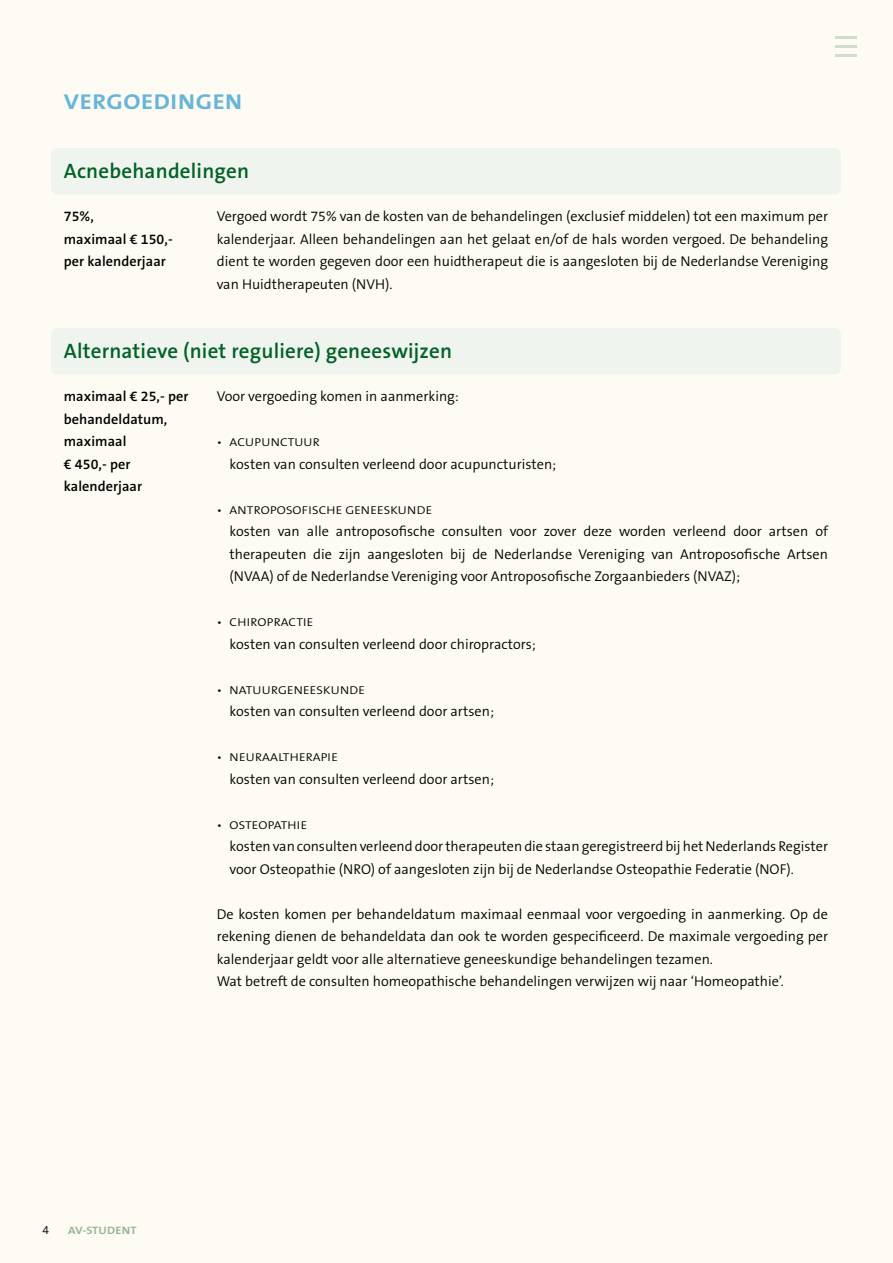
<style>
.page{position:relative;width:893px;height:1263px;background:#fdfbf3}
.page>*{position:absolute;margin:0;border:0;box-sizing:border-box;transform-origin:0 0}
.t1{font:700 21.6px "The Sans B W7";letter-spacing:.025em;color:#67b5d9;scale:1.13 1}
.t2{font:600 21px "The Sans B W6";letter-spacing:.01em;color:#006226}
.t3{font:300 14.25px/22.5px "The Sans B W4";color:#000;text-align:justify}
.t4{font:600 14.25px/22.5px "The Sans B W6";letter-spacing:.005em;color:#000}
.t5{font:300 12px "The Sans B W4";color:#000}
.t6{font:300 11.4px "The Sans B W4";letter-spacing:.015em;color:#000;scale:1.13 1}
.t7{font:700 10.8px "The Sans B W7";letter-spacing:.015em;color:#9bb696;scale:1.13 1}
</style>
<div class="page">
<hr style="left:836px;top:36px;width:21px;height:3px;background:#ccdac9">
<hr style="left:836px;top:45px;width:21px;height:3px;background:#ccdac9">
<hr style="left:836px;top:54px;width:21px;height:3px;background:#ccdac9">
<div style="left:51px;top:148px;width:790px;height:46px;background:#f0f4ef;border-radius:6px"></div>
<div style="left:51px;top:328px;width:790px;height:46px;background:#f0f4ef;border-radius:6px"></div>
<h1 class="t1" style="left:64px;top:88px;width:159px">VERGOEDINGEN</h1>
<h2 class="t2" style="left:64px;top:157px;width:187px">Acnebehandelingen</h2>
<p class="t3" style="left:217px;top:205px;width:613px">Vergoed wordt 75% van de kosten van de behandelingen (exclusief middelen) tot een maximum per kalenderjaar. Alleen behandelingen aan het gelaat en/of de hals worden vergoed. De behandeling dient te worden gegeven door een huidtherapeut die is aangesloten bij de Nederlandse Vereniging van Huidtherapeuten (NVH).</p>
<p class="t4" style="left:64px;top:205px;width:110px">75%,<br>maximaal € 150,- per kalenderjaar</p>
<h2 class="t2" style="left:64px;top:337px;width:390px">Alternatieve (niet reguliere) geneeswijzen</h2>
<p class="t3" style="left:217px;top:385px;width:244px">Voor vergoeding komen in aanmerking:</p>
<p class="t6" style="left:217px;top:435px;width:93px">• ACUPUNCTUUR</p>
<p class="t3" style="left:230px;top:453px;width:328px">kosten van consulten verleend door acupuncturisten;</p>
<p class="t6" style="left:217px;top:503px;width:192px">• ANTROPOSOFISCHE GENEESKUNDE</p>
<p class="t3" style="left:230px;top:520px;width:600px">kosten van alle antroposofische consulten voor zover deze worden verleend door artsen of therapeuten die zijn aangesloten bij de Nederlandse Vereniging van Antroposofische Artsen (NVAA) of de Nederlandse Vereniging voor Antroposofische Zorgaanbieders (NVAZ);</p>
<p class="t6" style="left:217px;top:615px;width:87px">• CHIROPRACTIE</p>
<p class="t3" style="left:230px;top:633px;width:308px">kosten van consulten verleend door chiropractors;</p>
<p class="t6" style="left:217px;top:683px;width:133px">• NATUURGENEESKUNDE</p>
<p class="t3" style="left:230px;top:700px;width:266px">kosten van consulten verleend door artsen;</p>
<p class="t6" style="left:217px;top:750px;width:109px">• NEURAALTHERAPIE</p>
<p class="t3" style="left:230px;top:768px;width:266px">kosten van consulten verleend door artsen;</p>
<p class="t6" style="left:217px;top:818px;width:81px">• OSTEOPATHIE</p>
<p class="t3" style="left:230px;top:835px;width:600px">kosten van consulten verleend door therapeuten die staan geregistreerd bij het Nederlands Register voor Osteopathie (NRO) of aangesloten zijn bij de Nederlandse Osteopathie Federatie (NOF).</p>
<p class="t3" style="left:217px;top:903px;width:613px;text-align:left">De kosten komen per behandeldatum maximaal eenmaal voor vergoeding in aanmerking. Op de rekening dienen de behandeldata dan ook te worden gespecificeerd. De maximale vergoeding per kalenderjaar geldt voor alle alternatieve geneeskundige behandelingen tezamen.<br>Wat betreft de consulten homeopathische behandelingen verwijzen wij naar ‘Homeopathie’.</p>
<p class="t4" style="left:64px;top:385px;width:126px">maximaal € 25,- per behandeldatum, maximaal<br>€ 450,- per kalenderjaar</p>
<p class="t5" style="left:43px;top:1222px;width:8px">4</p>
<p class="t7" style="left:68px;top:1223px;width:62px">AV-STUDENT</p>
</div>
